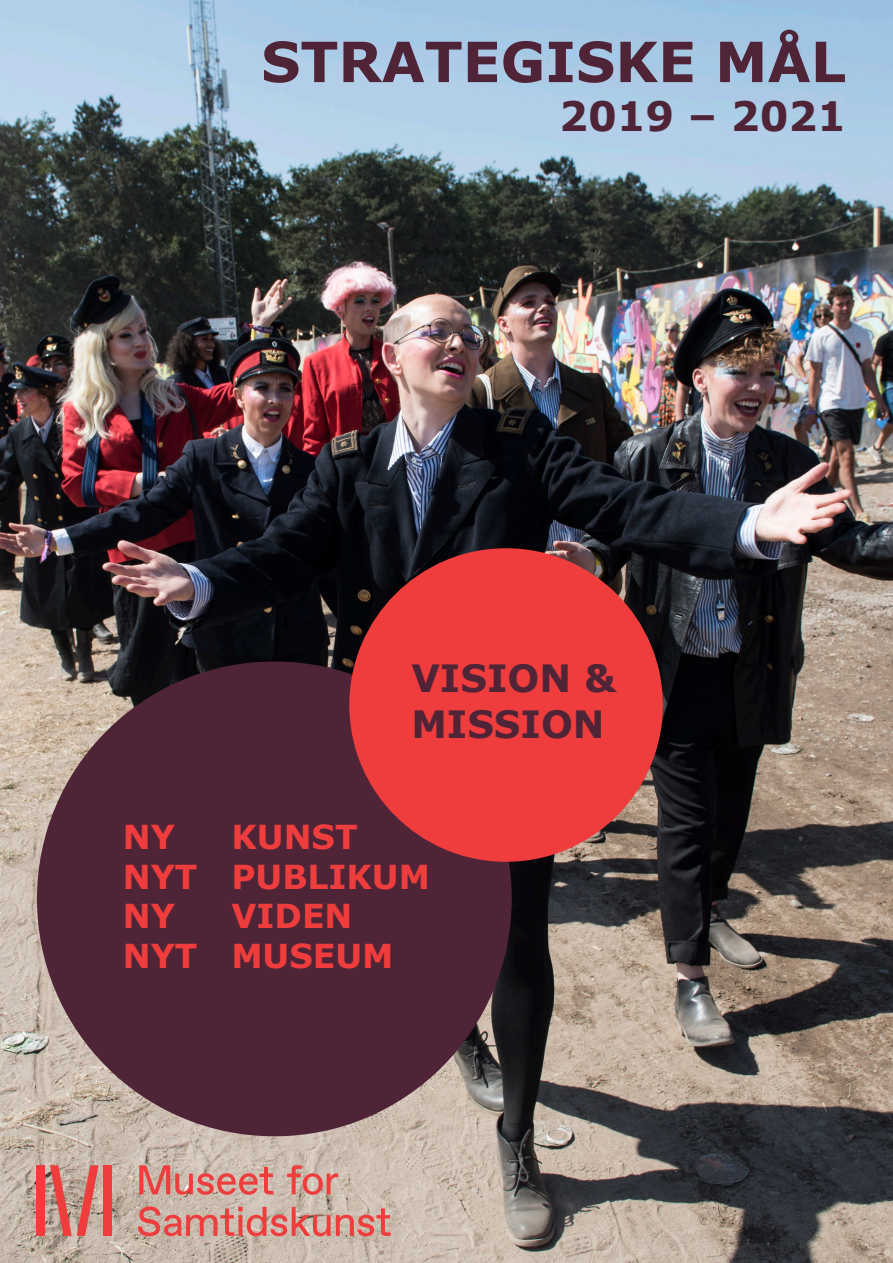
<style>
.page{position:relative;width:893px;height:1263px;background:#fff}
.page>*{position:absolute;margin:0;border:0;box-sizing:border-box;transform-origin:0 0}
.t1{font:700 55.5px "Verdana";color:#4f2437}
.t2{font:700 40.5px "Verdana";color:#4f2437}
.t3{font:700 37.5px/46.5px "Verdana";color:#4f2437}
.t4{font:700 33px/39.6px "Verdana";color:#ee3d3c}
</style>
<div class="page">
<img style="left:0;top:0;width:893px;height:1263px">
<div style="left:37px;top:661px;width:475px;height:475px;background:#4f2437;border-radius:50%"></div>
<div style="left:349px;top:548px;width:314px;height:314px;background:#ee3d3c;border-radius:50%"></div>
<svg style="left:139px;top:1165px;width:135px;height:30px"></svg>
<svg style="left:287px;top:1165px;width:51px;height:30px"></svg>
<svg style="left:138px;top:1206px;width:253px;height:30px"></svg>
<div style="left:103px;top:1165px;width:9px;height:71px;background:#ee3d3c"></div>
<div style="left:37px;top:1165px;width:8px;height:71px;background:#ee3d3c"></div>
<svg style="left:50px;top:1165px;width:48px;height:71px"></svg>
<p class="t1" style="left:261px;top:23px;width:586px">STRATEGISKE MÅL</p>
<p class="t2" style="left:559px;top:87px;width:288px">2019 – 2021</p>
<p class="t3" style="left:411px;top:654px;width:207px">VISION &amp;<br>MISSION</p>
<p class="t4" style="left:123px;top:816px;width:309px;text-indent:109px">KUNST<br>NYT PUBLIKUM<br>NY</p>
<p class="t4" style="left:123px;top:816px;width:54px">NY</p>
<p class="t4" style="left:123px;top:896px;width:272px;text-indent:109px">VIDEN<br>NYT MUSEUM</p>
</div>
